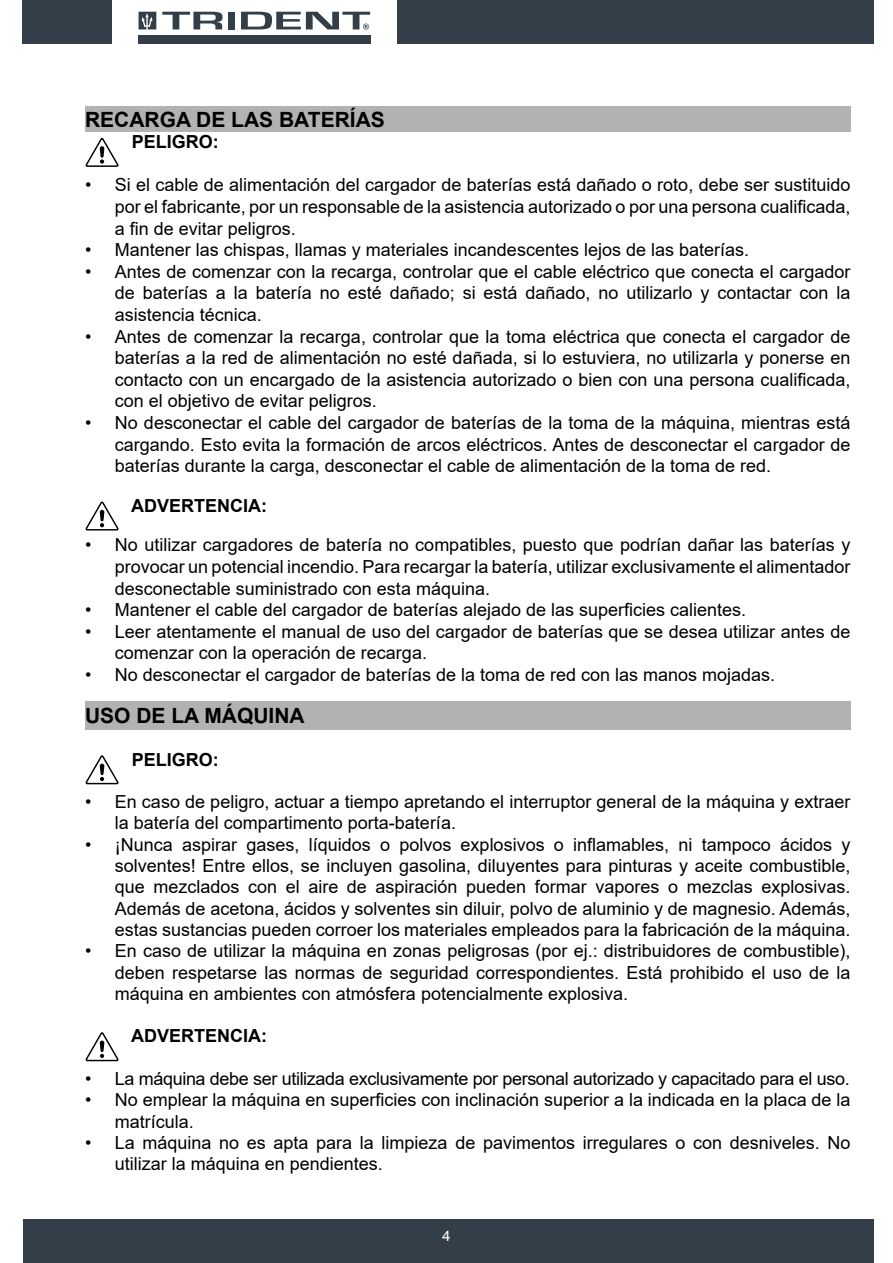
<style>
.page{position:relative;width:893px;height:1263px;background:#fff}
.page>*{position:absolute;margin:0;border:0;box-sizing:border-box;transform-origin:0 0}
.t1{font:700 21px "Arial";color:#000}
.t2{font:18px/21.6px "Arial";color:#000;text-align:justify}
.t3{font:18px "Arial";letter-spacing:-.02em;color:#000}
.t4{font:700 18px "Arial";color:#000}
.t5{font:15px "Helvetica";color:#fff}
</style>
<div class="page">
<svg style="left:85px;top:138px;width:34px;height:29px"></svg>
<svg style="left:85px;top:501px;width:34px;height:29px"></svg>
<div style="left:85px;top:106px;width:765px;height:26px;background:#b3b2b2"></div>
<svg style="left:85px;top:755px;width:34px;height:29px"></svg>
<svg style="left:85px;top:1032px;width:34px;height:29px"></svg>
<div style="left:85px;top:702px;width:765px;height:28px;background:#b3b2b2"></div>
<div style="left:397px;top:0;width:476px;height:44px;background:#343e48"></div>
<svg style="left:162px;top:12px;width:61px;height:17px"></svg>
<div style="left:228px;top:12px;width:7px;height:17px;background:#343e48"></div>
<div style="left:138px;top:35px;width:233px;height:9px;background:#343e48"></div>
<svg style="left:139px;top:12px;width:17px;height:17px"></svg>
<svg style="left:241px;top:12px;width:129px;height:18px"></svg>
<div style="left:22px;top:0;width:90px;height:44px;background:#343e48"></div>
<div style="left:23px;top:1219px;width:850px;height:44px;background:#343e48"></div>
<p class="t1" style="left:85px;top:105px;width:301px">RECARGA DE LAS BATERÍAS</p>
<p class="t4" style="left:132px;top:129px;width:89px">PELIGRO:</p>
<p class="t2" style="left:115px;top:174px;width:737px;text-indent:-30px">• Si el cable de alimentación del cargador de baterías está dañado o roto, debe ser sustituido por el fabricante, por un responsable de la asistencia autorizado o por una persona cualificada, a fin de evitar peligros.</p>
<p class="t2" style="left:85px;top:239px;width:666px">• Mantener las chispas, llamas y materiales incandescentes lejos de las baterías.</p>
<p class="t2" style="left:115px;top:260px;width:737px;text-indent:-30px">• Antes de comenzar con la recarga, controlar que el cable eléctrico que conecta el cargador de baterías a la batería no esté dañado; si está dañado, no utilizarlo y contactar con la asistencia técnica.</p>
<p class="t2" style="left:115px;top:325px;width:737px;text-indent:-30px">• Antes de comenzar la recarga, controlar que la toma eléctrica que conecta el cargador de baterías a la red de alimentación no esté dañada, si lo estuviera, no utilizarla y ponerse en contacto con un encargado de la asistencia autorizado o bien con una persona cualificada, con el objetivo de evitar peligros.</p>
<p class="t2" style="left:115px;top:412px;width:737px;text-indent:-30px">• No desconectar el cable del cargador de baterías de la toma de la máquina, mientras está cargando. Esto evita la formación de arcos eléctricos. Antes de desconectar el cargador de baterías durante la carga, desconectar el cable de alimentación de la toma de red.</p>
<p class="t4" style="left:131px;top:493px;width:137px">ADVERTENCIA:</p>
<p class="t2" style="left:115px;top:534px;width:737px;text-indent:-30px">• No utilizar cargadores de batería no compatibles, puesto que podrían dañar las baterías y provocar un potencial incendio. Para recargar la batería, utilizar exclusivamente el alimentador desconectable suministrado con esta máquina.</p>
<p class="t2" style="left:85px;top:599px;width:663px">• Mantener el cable del cargador de baterías alejado de las superficies calientes.</p>
<p class="t2" style="left:115px;top:620px;width:737px;text-indent:-30px">• Leer atentamente el manual de uso del cargador de baterías que se desea utilizar antes de comenzar con la operación de recarga.</p>
<p class="t2" style="left:85px;top:664px;width:692px">• No desconectar el cargador de baterías de la toma de red con las manos mojadas.</p>
<p class="t1" style="left:85px;top:701px;width:221px">USO DE LA MÁQUINA</p>
<p class="t4" style="left:132px;top:746px;width:89px">PELIGRO:</p>
<p class="t2" style="left:115px;top:791px;width:737px;text-indent:-30px">• En caso de peligro, actuar a tiempo apretando el interruptor general de la máquina y extraer la batería del compartimento porta-batería.</p>
<p class="t2" style="left:115px;top:834px;width:737px;text-indent:-30px">• ¡Nunca aspirar gases, líquidos o polvos explosivos o inflamables, ni tampoco ácidos y solventes! Entre ellos, se incluyen gasolina, diluyentes para pinturas y aceite combustible, que mezclados con el aire de aspiración pueden formar vapores o mezclas explosivas.<br>Además de acetona, ácidos y solventes sin diluir, polvo de aluminio y de magnesio. Además, estas sustancias pueden corroer los materiales empleados para la fabricación de la máquina.</p>
<p class="t2" style="left:115px;top:940px;width:737px;text-indent:-30px">• En caso de utilizar la máquina en zonas peligrosas (por ej.: distribuidores de combustible), deben respetarse las normas de seguridad correspondientes. Está prohibido el uso de la máquina en ambientes con atmósfera potencialmente explosiva.</p>
<p class="t4" style="left:131px;top:1023px;width:137px">ADVERTENCIA:</p>
<p class="t3" style="left:85px;top:1066px;width:766px">• La máquina debe ser utilizada exclusivamente por personal autorizado y capacitado para el uso.</p>
<p class="t2" style="left:115px;top:1089px;width:737px;text-indent:-30px">• No emplear la máquina en superficies con inclinación superior a la indicada en la placa de la matrícula.</p>
<p class="t2" style="left:115px;top:1132px;width:737px;text-indent:-30px">• La máquina no es apta para la limpieza de pavimentos irregulares o con desniveles. No utilizar la máquina en pendientes.</p>
<p class="t5" style="left:442px;top:1224px;width:10px">4</p>
</div>
